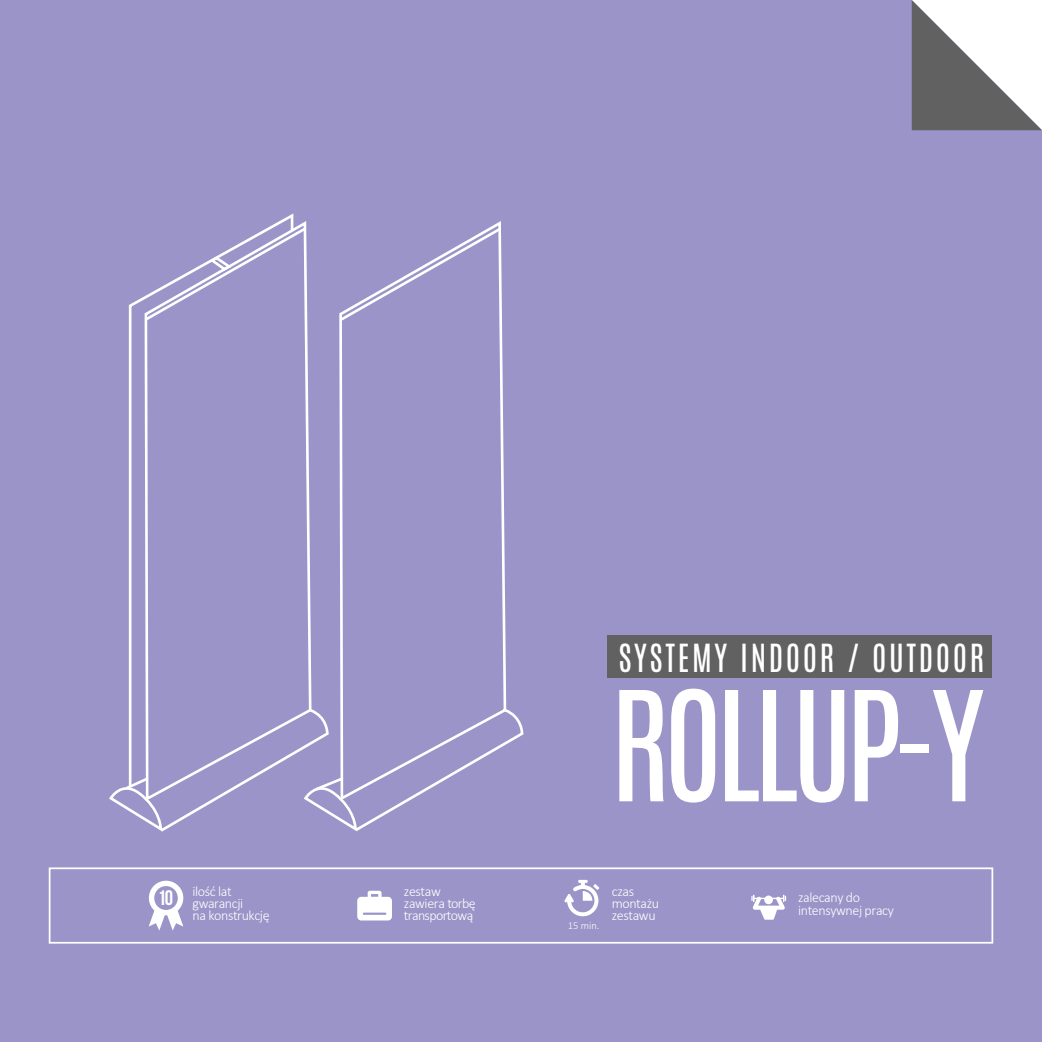
<style>
.page{position:relative;width:1042px;height:1042px;background:#9a94c8}
.page>*{position:absolute;margin:0;border:0;box-sizing:border-box;transform-origin:0 0}
.t1{font:129.5px "Antonio";letter-spacing:-.055em;color:#fff}
.t2{font:32.38px "Antonio";letter-spacing:.085em;color:#fff}
.t3{font:300 14px/12.2px "Calibri";letter-spacing:-.025em;color:#fff}
.t4{font:300 14px/12.2px "Calibri";letter-spacing:-.045em;color:#fff}
.t5{font:300 10.5px "Calibri";color:#fff}
.s1{font-family:"Bebas Neue";font-weight:400;font-size:21px}
</style>
<div class="page">
<div style="left:607px;top:635px;width:385px;height:42px;background:#606160"></div>
<svg style="left:48px;top:867px;width:946px;height:77px"></svg>
<svg style="left:912px;top:0;width:130px;height:130px;background:#afafaf"></svg>
<svg style="left:564px;top:880px;width:35px;height:37px"></svg>
<svg style="left:149px;top:881px;width:34px;height:49px"></svg>
<svg style="left:357px;top:891px;width:35px;height:29px"></svg>
<svg style="left:751px;top:894px;width:35px;height:25px"></svg>
<svg style="left:339px;top:221px;width:168px;height:486px"></svg>
<svg style="left:299px;top:221px;width:13px;height:486px"></svg>
<svg style="left:109px;top:707px;width:415px;height:125px"></svg>
<svg style="left:128px;top:213px;width:168px;height:576px"></svg>
<svg style="left:142px;top:225px;width:166px;height:98px"></svg>
<svg style="left:339px;top:225px;width:164px;height:98px"></svg>
<h2 class="t2" style="left:618px;top:634px;width:367px">SYSTEMY INDOOR / OUTDOOR</h2>
<h1 class="t1" style="left:610px;top:651px;width:376px">ROLLUP-Y</h1>
<p class="t3" style="left:192px;top:885px;width:79px;text-indent:-35px"><span class="s1">10</span> ilość lat gwarancji<br>na konstrukcję</p>
<p class="t4" style="left:404px;top:885px;width:73px">zestaw zawiera torbę transportową</p>
<p class="t3" style="left:612px;top:885px;width:49px">czas montażu zestawu</p>
<p class="t3" style="left:798px;top:891px;width:97px">zalecany do intensywnej pracy</p>
<p class="t5" style="left:568px;top:918px;width:33px">15 min.</p>
</div>
